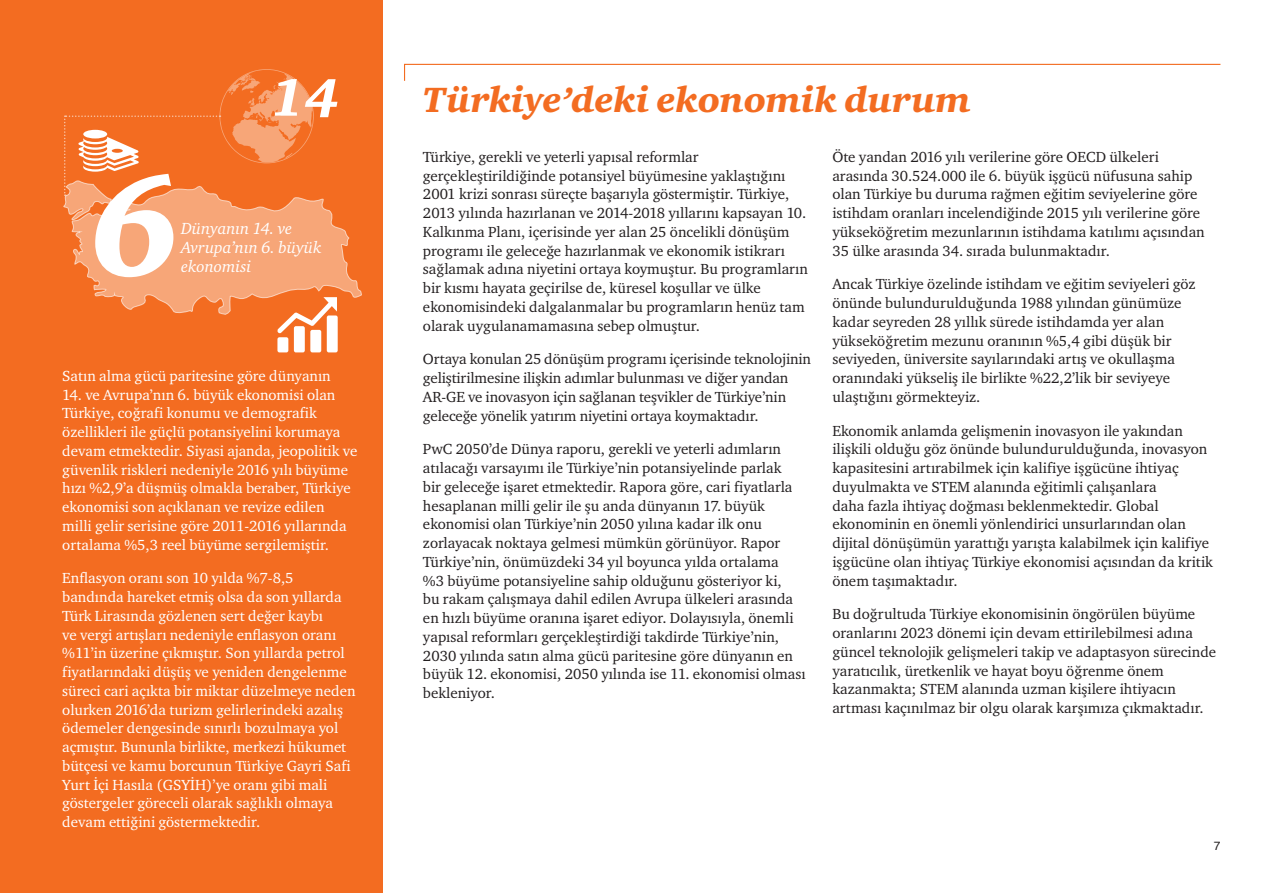
<style>
.page{position:relative;width:1263px;height:893px;background:#fff}
.page>*{position:absolute;margin:0;border:0;box-sizing:border-box;transform-origin:0 0}
.t1{font:italic 900 140.85px "ITC Charter Com";color:#fff}
.t2{font:italic 900 54px "ITC Charter Com";color:#fff}
.t3{font:italic 900 36px "ITC Charter Com";color:#f36c21}
.t4{font:italic 16.5px/18.9px "ITC Charter Com";color:#fff}
.t5{font:15px/18.8px "ITC Charter Com Rergular";color:#231f20}
.t6{font:15px/18.8px "ITC Charter Com Rergular";color:#fff}
.t7{font:12px "Helvetica";color:#231f20}
</style>
<div class="page">
<div style="left:0;top:0;width:383px;height:893px;background:#f36c21"></div>
<svg style="left:404px;top:63px;width:817px;height:18px"></svg>
<svg style="left:63px;top:69px;width:299px;height:283px"></svg>
<h2 class="t2" style="left:271px;top:64px;width:70px">14</h2>
<h1 class="t1" style="left:91px;top:141px;width:92px">6</h1>
<p class="t4" style="left:181px;top:218px;width:142px">Dünyanın 14. ve<br>Avrupa’nın 6. büyük</p>
<p class="t4" style="left:181px;top:256px;width:72px">ekonomisi</p>
<p class="t6" style="left:62px;top:366px;width:270px">Satın alma gücü paritesine göre dünyanın</p>
<p class="t6" style="left:62px;top:385px;width:297px">14. ve Avrupa’nın 6. büyük ekonomisi olan Türkiye, coğrafi konumu ve demografik özellikleri ile güçlü potansiyelini korumaya devam etmektedir. Siyasi ajanda, jeopolitik ve güvenlik riskleri nedeniyle 2016 yılı büyüme hızı %2,9’a düşmüş olmakla beraber, Türkiye ekonomisi son açıklanan ve revize edilen milli gelir serisine göre 2011-2016 yıllarında ortalama %5,3 reel büyüme sergilemiştir.</p>
<p class="t6" style="left:62px;top:569px;width:295px">Enflasyon oranı son 10 yılda %7-8,5 bandında hareket etmiş olsa da son yıllarda Türk Lirasında gözlenen sert değer kaybı<br>ve vergi artışları nedeniyle enflasyon oranı %11’in üzerine çıkmıştır. Son yıllarda petrol fiyatlarındaki düşüş ve yeniden dengelenme süreci cari açıkta bir miktar düzelmeye neden olurken 2016’da turizm gelirlerindeki azalış ödemeler dengesinde sınırlı bozulmaya yol açmıştır. Bununla birlikte, merkezi hükumet bütçesi ve kamu borcunun Türkiye Gayri Safi Yurt İçi Hasıla (GSYİH)’ye oranı gibi mali göstergeler göreceli olarak sağlıklı olmaya devam ettiğini göstermektedir.</p>
<h3 class="t3" style="left:423px;top:78px;width:549px">Türkiye’deki ekonomik durum</h3>
<p class="t5" style="left:423px;top:147px;width:386px">Türkiye, gerekli ve yeterli yapısal reformlar gerçekleştirildiğinde potansiyel büyümesine yaklaştığını 2001 krizi sonrası süreçte başarıyla göstermiştir. Türkiye, 2013 yılında hazırlanan ve 2014-2018 yıllarını kapsayan 10.<br>Kalkınma Planı, içerisinde yer alan 25 öncelikli dönüşüm programı ile geleceğe hazırlanmak ve ekonomik istikrarı sağlamak adına niyetini ortaya koymuştur. Bu programların bir kısmı hayata geçirilse de, küresel koşullar ve ülke ekonomisindeki dalgalanmalar bu programların henüz tam olarak uygulanamamasına sebep olmuştur.</p>
<p class="t5" style="left:423px;top:350px;width:390px">Ortaya konulan 25 dönüşüm programı içerisinde teknolojinin geliştirilmesine ilişkin adımlar bulunması ve diğer yandan AR-GE ve inovasyon için sağlanan teşvikler de Türkiye’nin geleceğe yönelik yatırım niyetini ortaya koymaktadır.</p>
<p class="t5" style="left:423px;top:440px;width:384px">PwC 2050’de Dünya raporu, gerekli ve yeterli adımların atılacağı varsayımı ile Türkiye’nin potansiyelinde parlak<br>bir geleceğe işaret etmektedir. Rapora göre, cari fiyatlarla hesaplanan milli gelir ile şu anda dünyanın 17. büyük ekonomisi olan Türkiye’nin 2050 yılına kadar ilk onu zorlayacak noktaya gelmesi mümkün görünüyor. Rapor Türkiye’nin, önümüzdeki 34 yıl boyunca yılda ortalama<br>%3 büyüme potansiyeline sahip olduğunu gösteriyor ki,<br>bu rakam çalışmaya dahil edilen Avrupa ülkeleri arasında en hızlı büyüme oranına işaret ediyor. Dolayısıyla, önemli yapısal reformları gerçekleştirdiği takdirde Türkiye’nin, 2030 yılında satın alma gücü paritesine göre dünyanın en büyük 12. ekonomisi, 2050 yılında ise 11. ekonomisi olması bekleniyor.</p>
<p class="t5" style="left:832px;top:147px;width:374px">Öte yandan 2016 yılı verilerine göre OECD ülkeleri arasında 30.524.000 ile 6. büyük işgücü nüfusuna sahip olan Türkiye bu duruma rağmen eğitim seviyelerine göre istihdam oranları incelendiğinde 2015 yılı verilerine göre yükseköğretim mezunlarının istihdama katılımı açısından 35 ülke arasında 34. sırada bulunmaktadır.</p>
<p class="t5" style="left:832px;top:275px;width:365px">Ancak Türkiye özelinde istihdam ve eğitim seviyeleri göz önünde bulundurulduğunda 1988 yılından günümüze kadar seyreden 28 yıllık sürede istihdamda yer alan yükseköğretim mezunu oranının %5,4 gibi düşük bir seviyeden, üniversite sayılarındaki artış ve okullaşma oranındaki yükseliş ile birlikte %22,2’lik bir seviyeye ulaştığını görmekteyiz.</p>
<p class="t5" style="left:832px;top:421px;width:382px">Ekonomik anlamda gelişmenin inovasyon ile yakından ilişkili olduğu göz önünde bulundurulduğunda, inovasyon kapasitesini artırabilmek için kalifiye işgücüne ihtiyaç duyulmakta ve STEM alanında eğitimli çalışanlara<br>daha fazla ihtiyaç doğması beklenmektedir. Global ekonominin en önemli yönlendirici unsurlarından olan dijital dönüşümün yarattığı yarışta kalabilmek için kalifiye işgücüne olan ihtiyaç Türkiye ekonomisi açısından da kritik önem taşımaktadır.</p>
<p class="t5" style="left:832px;top:605px;width:385px">Bu doğrultuda Türkiye ekonomisinin öngörülen büyüme oranlarını 2023 dönemi için devam ettirilebilmesi adına güncel teknolojik gelişmeleri takip ve adaptasyon sürecinde yaratıcılık, üretkenlik ve hayat boyu öğrenme önem kazanmakta; STEM alanında uzman kişilere ihtiyacın artması kaçınılmaz bir olgu olarak karşımıza çıkmaktadır.</p>
<p class="t7" style="left:1214px;top:836px;width:8px">7</p>
</div>
